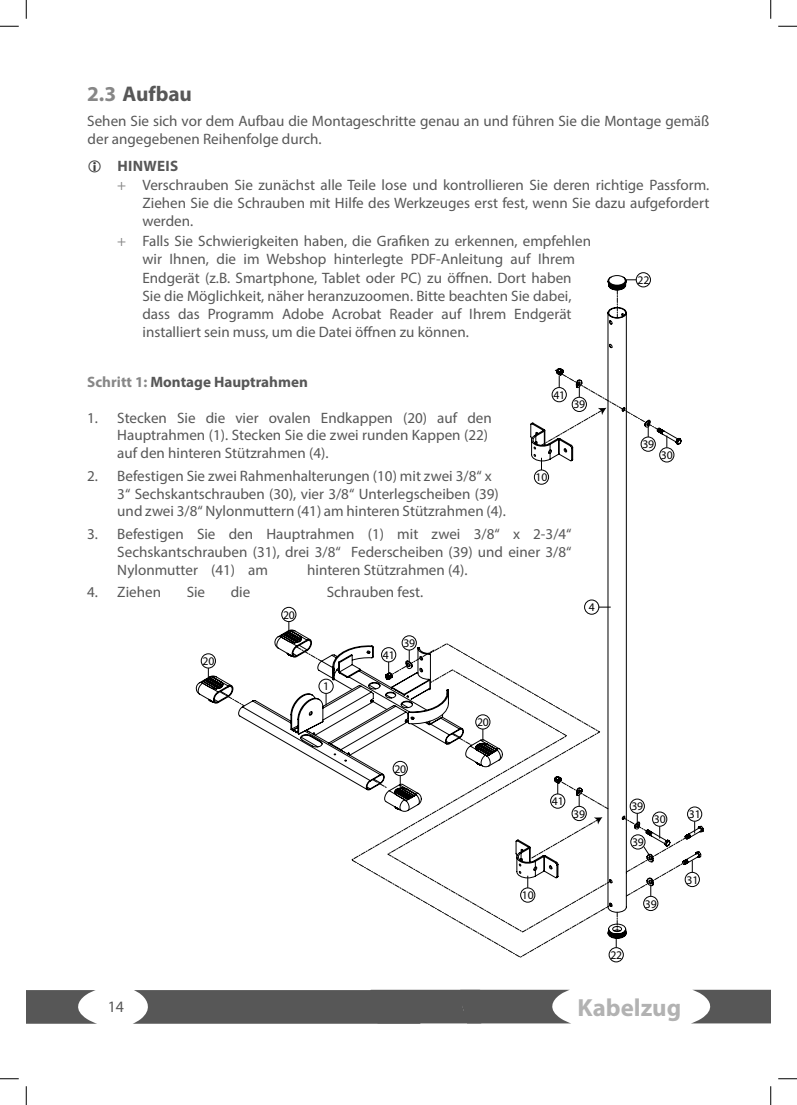
<style>
.page{position:relative;width:797px;height:1105px;background:#fff}
.page>*{position:absolute;margin:0;border:0;box-sizing:border-box;transform-origin:0 0}
.t1{font:700 24.75px "Myriad Pro";color:#b2b2b2}
.t2{font:700 21.25px "Myriad Pro";color:#575757}
.t3{font:15.88px "Myriad Pro";color:#575757}
.t4{font:15.12px/17.8px "Myriad Pro";color:#575757}
.t5{font:700 15.12px "Myriad Pro";color:#575757}
.t6{font:700 15.12px "Myriad Pro";letter-spacing:.02em;color:#575757}
.t7{font:11.75px "Myriad Pro";letter-spacing:-.015em;color:#000}
.s1{color:#878787}
</style>
<div class="page">
<svg style="left:281px;top:289px;width:401px;height:668px"></svg>
<div style="left:636px;top:273px;width:14px;height:14px;border:1px solid #000;border-radius:50%"></div>
<svg style="left:624px;top:280px;width:12px;height:1px"></svg>
<div style="left:609px;top:948px;width:14px;height:14px;background:#fff;border-radius:50%"></div>
<div style="left:609px;top:947px;width:14px;height:15px;border:1px solid #000;border-radius:50%"></div>
<svg style="left:616px;top:936px;width:1px;height:12px"></svg>
<div style="left:643px;top:896px;width:15px;height:14px;background:#fff;border-radius:50%"></div>
<div style="left:643px;top:896px;width:15px;height:15px;border:1px solid #000;border-radius:50%"></div>
<div style="left:685px;top:872px;width:14px;height:15px;border:1px solid #000;border-radius:50%"></div>
<div style="left:687px;top:807px;width:15px;height:14px;border:1px solid #000;border-radius:50%"></div>
<div style="left:282px;top:607px;width:14px;height:15px;background:#fff;border-radius:50%"></div>
<div style="left:281px;top:607px;width:15px;height:15px;border:1px solid #000;border-radius:50%"></div>
<svg style="left:196px;top:622px;width:305px;height:190px"></svg>
<div style="left:201px;top:654px;width:14px;height:14px;background:#fff;border-radius:50%"></div>
<div style="left:201px;top:654px;width:15px;height:14px;border:1px solid #000;border-radius:50%"></div>
<svg style="left:541px;top:458px;width:1px;height:12px"></svg>
<div style="left:534px;top:470px;width:14px;height:14px;background:#fff;border-radius:50%"></div>
<div style="left:534px;top:470px;width:14px;height:14px;border:1px solid #000;border-radius:50%"></div>
<svg style="left:527px;top:776px;width:168px;height:120px"></svg>
<div style="left:520px;top:888px;width:15px;height:14px;background:#fff;border-radius:50%"></div>
<div style="left:520px;top:888px;width:15px;height:14px;border:1px solid #000;border-radius:50%"></div>
<svg style="left:666px;top:435px;width:1px;height:13px"></svg>
<div style="left:659px;top:448px;width:15px;height:14px;background:#fff;border-radius:50%"></div>
<div style="left:659px;top:448px;width:15px;height:14px;border:1px solid #000;border-radius:50%"></div>
<svg style="left:648px;top:425px;width:1px;height:12px"></svg>
<div style="left:641px;top:437px;width:14px;height:14px;background:#fff;border-radius:50%"></div>
<div style="left:641px;top:437px;width:14px;height:14px;border:1px solid #000;border-radius:50%"></div>
<svg style="left:579px;top:385px;width:1px;height:12px"></svg>
<div style="left:572px;top:397px;width:14px;height:14px;background:#fff;border-radius:50%"></div>
<div style="left:572px;top:397px;width:14px;height:15px;border:1px solid #000;border-radius:50%"></div>
<svg style="left:559px;top:375px;width:1px;height:12px"></svg>
<div style="left:552px;top:388px;width:14px;height:14px;background:#fff;border-radius:50%"></div>
<div style="left:552px;top:387px;width:14px;height:15px;border:1px solid #000;border-radius:50%"></div>
<div style="left:584px;top:600px;width:15px;height:14px;background:#fff;border-radius:50%"></div>
<div style="left:584px;top:600px;width:15px;height:14px;border:1px solid #000;border-radius:50%"></div>
<svg style="left:26px;top:990px;width:71px;height:34px"></svg>
<svg style="left:692px;top:990px;width:78px;height:33px"></svg>
<svg style="left:133px;top:990px;width:438px;height:34px"></svg>
<svg style="left:0;top:25px;width:19px;height:2px"></svg>
<svg style="left:778px;top:25px;width:19px;height:2px"></svg>
<svg style="left:0;top:1078px;width:19px;height:1px"></svg>
<svg style="left:778px;top:1078px;width:19px;height:1px"></svg>
<svg style="left:25px;top:0;width:2px;height:19px"></svg>
<svg style="left:25px;top:1086px;width:2px;height:19px"></svg>
<svg style="left:770px;top:0;width:1px;height:19px"></svg>
<svg style="left:770px;top:1086px;width:1px;height:19px"></svg>
<p class="t2" style="left:87px;top:80px;width:106px"><span class="s1">2.3</span> Aufbau</p>
<p class="t4" style="left:87px;top:112px;width:623px">Sehen Sie sich vor dem Aufbau die Montageschritte genau an und führen Sie die Montage gemäß der angegebenen Reihenfolge durch.</p>
<p class="t6" style="left:117px;top:157px;width:62px">HINWEIS</p>
<p class="t4" style="left:142px;top:175px;width:568px;line-height:18.1px;text-align:justify;text-indent:-25px"><span class="s1">+</span> Verschrauben Sie zunächst alle Teile lose und kontrollieren Sie deren richtige Passform.<br>Ziehen Sie die Schrauben mit Hilfe des Werkzeuges erst fest, wenn Sie dazu aufgefordert werden.</p>
<p class="t4" style="left:142px;top:232px;width:450px;line-height:18.1px;text-indent:-25px"><span class="s1">+</span> Falls Sie Schwierigkeiten haben, die Grafiken zu erkennen, empfehlen wir Ihnen, die im Webshop hinterlegte PDF-Anleitung auf Ihrem Endgerät (z.B. Smartphone, Tablet oder PC) zu öffnen. Dort haben Sie die Möglichkeit, näher heranzuzoomen. Bitte beachten Sie dabei, dass das Programm Adobe Acrobat Reader auf Ihrem Endgerät installiert sein muss, um die Datei öffnen zu können.</p>
<p class="t5" style="left:87px;top:372px;width:222px"><span class="s1">Schritt 1:</span> Montage Hauptrahmen</p>
<p class="t4" style="left:117px;top:409px;width:376px;text-indent:-30px">1. Stecken Sie die vier ovalen Endkappen (20) auf den<br>Hauptrahmen (1). Stecken Sie die zwei runden Kappen (22) auf den hinteren Stützrahmen (4).</p>
<p class="t4" style="left:117px;top:467px;width:390px;text-indent:-30px">2. Befestigen Sie zwei Rahmenhalterungen (10) mit zwei 3/8“ x<br>3“ Sechskantschrauben (30), vier 3/8“ Unterlegscheiben (39) und zwei 3/8“ Nylonmuttern (41) am hinteren Stützrahmen (4).</p>
<p class="t4" style="left:117px;top:525px;width:456px;text-align:justify;text-indent:-30px">3. Befestigen Sie den Hauptrahmen (1) mit zwei 3/8“ x 2-3/4“ Sechskantschrauben (31), drei 3/8“ Federscheiben (39) und einer 3/8“ Nylonmutter (41) am</p>
<p class="t7" style="left:637px;top:273px;width:13px">22</p>
<p class="t7" style="left:553px;top:387px;width:13px">41</p>
<p class="t7" style="left:573px;top:397px;width:13px">39</p>
<p class="t7" style="left:642px;top:437px;width:13px">39</p>
<p class="t7" style="left:661px;top:448px;width:13px">30</p>
<p class="t7" style="left:535px;top:470px;width:13px">10</p>
<p class="t4" style="left:307px;top:560px;width:162px">hinteren Stützrahmen (4).</p>
<p class="t4" style="left:87px;top:583px;width:75px">4. Ziehen</p>
<p class="t4" style="left:187px;top:583px;width:20px">Sie</p>
<p class="t4" style="left:231px;top:583px;width:21px">die</p>
<p class="t4" style="left:327px;top:583px;width:98px">Schrauben fest.</p>
<p class="t7" style="left:202px;top:654px;width:13px">20</p>
<p class="t7" style="left:283px;top:607px;width:13px">20</p>
<p class="t7" style="left:323px;top:679px;width:7px">1</p>
<p class="t7" style="left:383px;top:648px;width:13px">41</p>
<p class="t7" style="left:403px;top:636px;width:13px">39</p>
<p class="t7" style="left:394px;top:761px;width:13px">20</p>
<p class="t7" style="left:588px;top:600px;width:7px">4</p>
<p class="t7" style="left:477px;top:715px;width:13px">20</p>
<p class="t7" style="left:552px;top:794px;width:13px">41</p>
<p class="t7" style="left:573px;top:806px;width:13px">39</p>
<p class="t7" style="left:522px;top:888px;width:13px">10</p>
<p class="t7" style="left:631px;top:799px;width:13px">39</p>
<p class="t7" style="left:632px;top:835px;width:13px">39</p>
<p class="t7" style="left:654px;top:812px;width:13px">30</p>
<p class="t7" style="left:610px;top:948px;width:13px">22</p>
<p class="t7" style="left:645px;top:896px;width:13px">39</p>
<p class="t7" style="left:688px;top:807px;width:13px">31</p>
<p class="t7" style="left:686px;top:872px;width:13px">31</p>
<p class="t3" style="left:108px;top:997px;width:18px">14</p>
<h1 class="t1" style="left:577px;top:992px;width:105px">Kabelzug</h1>
</div>
